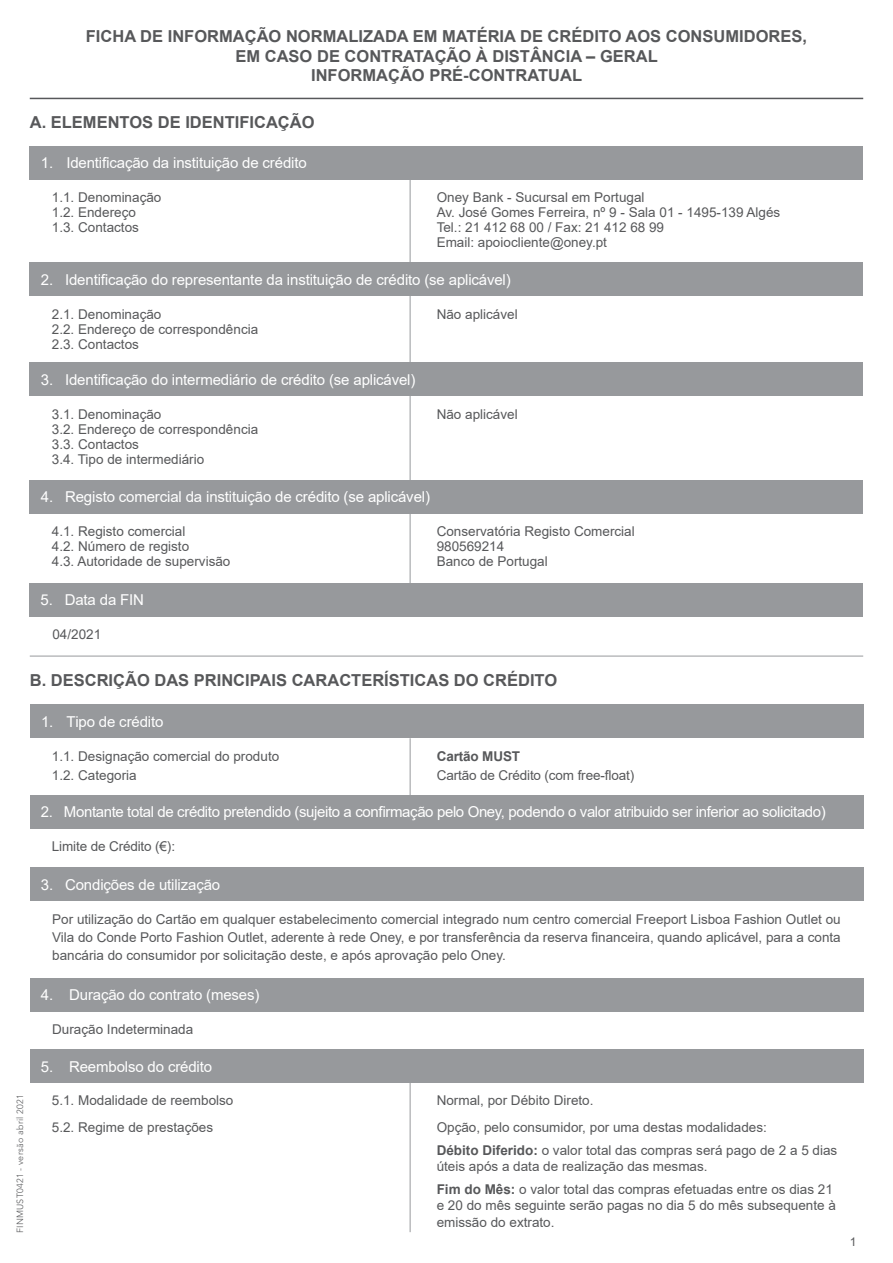
<style>
.page{position:relative;width:893px;height:1263px;background:#fff}
.page>*{position:absolute;margin:0;border:0;box-sizing:border-box;transform-origin:0 0}
.t1{font:700 16.5px "Arial";color:#57585a}
.FO-Tabela-Cabecas{font:15px "Arial";letter-spacing:-.01em;color:#fff}
.FO-Tabelas-Texto_Ver{font:13.5px/18px "Arial";color:#57585a;text-align:justify}
.FO-Tabela-Cabecas-2{font:13.5px/16.5px "Arial";color:#57585a}
.FO-Tabelas-Texto_Ver-2{font:700 13.5px "Arial";letter-spacing:-.01em;color:#57585a}
.t2{font:12px "Arial";color:#57585a}
.t3{font:300 9px "Avenir LT Std";letter-spacing:.025em;color:#57585a}
.s1{font-weight:700}
</style>
<div class="page">
<hr style="left:30px;top:98px;width:833px;height:1px;background:#57585a">
<div style="left:30px;top:146px;width:833px;height:34px;background:#97999c"></div>
<div style="left:30px;top:262px;width:833px;height:34px;background:#97999c"></div>
<div style="left:30px;top:362px;width:833px;height:34px;background:#97999c"></div>
<div style="left:30px;top:480px;width:833px;height:33px;background:#97999c"></div>
<hr style="left:410px;top:174px;width:1px;height:102px;background:#97999c">
<hr style="left:410px;top:292px;width:1px;height:77px;background:#97999c">
<hr style="left:410px;top:392px;width:1px;height:97px;background:#97999c">
<hr style="left:410px;top:509px;width:1px;height:91px;background:#97999c">
<div style="left:29px;top:583px;width:834px;height:34px;background:#97999c"></div>
<hr style="left:30px;top:656px;width:833px;height:1px;background:#97999c">
<div style="left:30px;top:705px;width:833px;height:33px;background:#97999c"></div>
<hr style="left:410px;top:738px;width:1px;height:57px;background:#97999c">
<div style="left:30px;top:795px;width:833px;height:34px;background:#97999c"></div>
<div style="left:30px;top:868px;width:833px;height:33px;background:#97999c"></div>
<div style="left:30px;top:978px;width:833px;height:34px;background:#97999c"></div>
<div style="left:30px;top:1049px;width:833px;height:34px;background:#97999c"></div>
<hr style="left:410px;top:1079px;width:1px;height:153px;background:#97999c">
<p class="t1" style="left:86px;top:24px;width:723px">FICHA DE INFORMAÇÃO NORMALIZADA EM MATÉRIA DE CRÉDITO AOS CONSUMIDORES,</p>
<p class="t1" style="left:235px;top:44px;width:424px">EM CASO DE CONTRATAÇÃO À DISTÂNCIA – GERAL</p>
<p class="t1" style="left:311px;top:64px;width:273px">INFORMAÇÃO PRÉ-CONTRATUAL</p>
<p class="t1" style="left:30px;top:110px;width:286px">A. ELEMENTOS DE IDENTIFICAÇÃO</p>
<p class="FO-Tabela-Cabecas" style="left:41px;top:153px;width:267px">1. Identificação da instituição de crédito</p>
<p class="FO-Tabelas-Texto_Ver" style="left:52px;top:188px;width:111px">1.1. Denominação</p>
<p class="FO-Tabelas-Texto_Ver" style="left:52px;top:203px;width:86px">1.2. Endereço</p>
<p class="FO-Tabelas-Texto_Ver" style="left:52px;top:218px;width:89px">1.3. Contactos</p>
<p class="FO-Tabelas-Texto_Ver" style="left:437px;top:188px;width:209px">Oney Bank - Sucursal em Portugal</p>
<p class="FO-Tabelas-Texto_Ver" style="left:437px;top:203px;width:345px">Av. José Gomes Ferreira, nº 9 - Sala 01 - 1495-139 Algés</p>
<p class="FO-Tabelas-Texto_Ver" style="left:437px;top:218px;width:229px">Tel.: 21 412 68 00 / Fax: 21 412 68 99</p>
<p class="FO-Tabelas-Texto_Ver" style="left:437px;top:233px;width:172px">Email: apoiocliente@oney.pt</p>
<p class="FO-Tabela-Cabecas" style="left:41px;top:269px;width:471px">2. Identificação do representante da instituição de crédito (se aplicável)</p>
<p class="FO-Tabelas-Texto_Ver" style="left:52px;top:305px;width:111px">2.1. Denominação</p>
<p class="FO-Tabelas-Texto_Ver" style="left:52px;top:320px;width:208px">2.2. Endereço de correspondência</p>
<p class="FO-Tabelas-Texto_Ver" style="left:52px;top:335px;width:89px">2.3. Contactos</p>
<p class="FO-Tabelas-Texto_Ver" style="left:437px;top:305px;width:83px">Não aplicável</p>
<p class="FO-Tabela-Cabecas" style="left:41px;top:369px;width:376px">3. Identificação do intermediário de crédito (se aplicável)</p>
<p class="FO-Tabelas-Texto_Ver" style="left:52px;top:405px;width:111px">3.1. Denominação</p>
<p class="FO-Tabelas-Texto_Ver" style="left:52px;top:420px;width:208px">3.2. Endereço de correspondência</p>
<p class="FO-Tabelas-Texto_Ver" style="left:52px;top:435px;width:89px">3.3. Contactos</p>
<p class="FO-Tabelas-Texto_Ver" style="left:52px;top:450px;width:154px">3.4. Tipo de intermediário</p>
<p class="FO-Tabelas-Texto_Ver" style="left:437px;top:405px;width:83px">Não aplicável</p>
<p class="FO-Tabela-Cabecas" style="left:41px;top:486px;width:391px">4. Registo comercial da instituição de crédito (se aplicável)</p>
<p class="FO-Tabelas-Texto_Ver" style="left:52px;top:522px;width:135px">4.1. Registo comercial</p>
<p class="FO-Tabelas-Texto_Ver" style="left:52px;top:537px;width:139px">4.2. Número de registo</p>
<p class="FO-Tabelas-Texto_Ver" style="left:52px;top:552px;width:180px">4.3. Autoridade de supervisão</p>
<p class="FO-Tabela-Cabecas" style="left:40px;top:590px;width:105px">5. Data da FIN</p>
<p class="FO-Tabelas-Texto_Ver" style="left:52px;top:625px;width:50px">04/2021</p>
<p class="FO-Tabela-Cabecas-2" style="left:437px;top:523px;width:200px">Conservatória Registo Comercial</p>
<p class="FO-Tabela-Cabecas-2" style="left:437px;top:538px;width:69px">980569214</p>
<p class="FO-Tabela-Cabecas-2" style="left:437px;top:553px;width:113px">Banco de Portugal</p>
<p class="t1" style="left:30px;top:669px;width:529px">B. DESCRIÇÃO DAS PRINCIPAIS CARACTERÍSTICAS DO CRÉDITO</p>
<p class="FO-Tabela-Cabecas" style="left:41px;top:711px;width:124px">1. Tipo de crédito</p>
<p class="FO-Tabelas-Texto_Ver" style="left:52px;top:747px;width:229px">1.1. Designação comercial do produto</p>
<p class="FO-Tabelas-Texto_Ver" style="left:52px;top:766px;width:86px">1.2. Categoria</p>
<p class="FO-Tabelas-Texto_Ver-2" style="left:437px;top:746px;width:85px">Cartão MUST</p>
<p class="FO-Tabelas-Texto_Ver" style="left:437px;top:766px;width:199px">Cartão de Crédito (com free-float)</p>
<p class="FO-Tabela-Cabecas" style="left:41px;top:802px;width:786px">2. Montante total de crédito pretendido (sujeito a confirmação pelo Oney, podendo o valor atribuido ser inferior ao solicitado)</p>
<p class="FO-Tabelas-Texto_Ver" style="left:52px;top:837px;width:125px">Limite de Crédito (€):</p>
<p class="FO-Tabela-Cabecas" style="left:41px;top:874px;width:181px">3. Condições de utilização</p>
<p class="FO-Tabelas-Texto_Ver" style="left:52px;top:910px;width:790px">Por utilização do Cartão em qualquer estabelecimento comercial integrado num centro comercial Freeport Lisboa Fashion Outlet ou Vila do Conde Porto Fashion Outlet, aderente à rede Oney, e por transferência da reserva financeira, quando aplicável, para a conta bancária do consumidor por solicitação deste, e após aprovação pelo Oney.</p>
<p class="t3" style="left:15px;top:1233px;width:140px;rotate:-90deg">FINMUST0421 - versão abril 2021</p>
<p class="FO-Tabela-Cabecas" style="left:41px;top:985px;width:220px">4. Duração do contrato (meses)</p>
<p class="FO-Tabelas-Texto_Ver" style="left:52px;top:1020px;width:143px">Duração Indeterminada</p>
<p class="FO-Tabela-Cabecas" style="left:41px;top:1056px;width:173px">5. Reembolso do crédito</p>
<p class="FO-Tabelas-Texto_Ver" style="left:52px;top:1087px;width:183px;line-height:27px">5.1. Modalidade de reembolso<br>5.2. Regime de prestações</p>
<p class="FO-Tabela-Cabecas-2" style="left:437px;top:1092px;width:158px">Normal, por Débito Direto.</p>
<p class="FO-Tabela-Cabecas-2" style="left:437px;top:1119px;width:332px">Opção, pelo consumidor, por uma destas modalidades:</p>
<p class="FO-Tabela-Cabecas-2" style="left:437px;top:1142px;width:402px"><span class="s1">Débito Diferido:</span> o valor total das compras será pago de 2 a 5 dias úteis após a data de realização das mesmas.</p>
<p class="FO-Tabela-Cabecas-2" style="left:437px;top:1181px;width:401px"><span class="s1">Fim do Mês:</span> o valor total das compras efetuadas entre os dias 21 e 20 do mês seguinte serão pagas no dia 5 do mês subsequente à emissão do extrato.</p>
<p class="t2" style="left:850px;top:1234px;width:8px">1</p>
</div>
